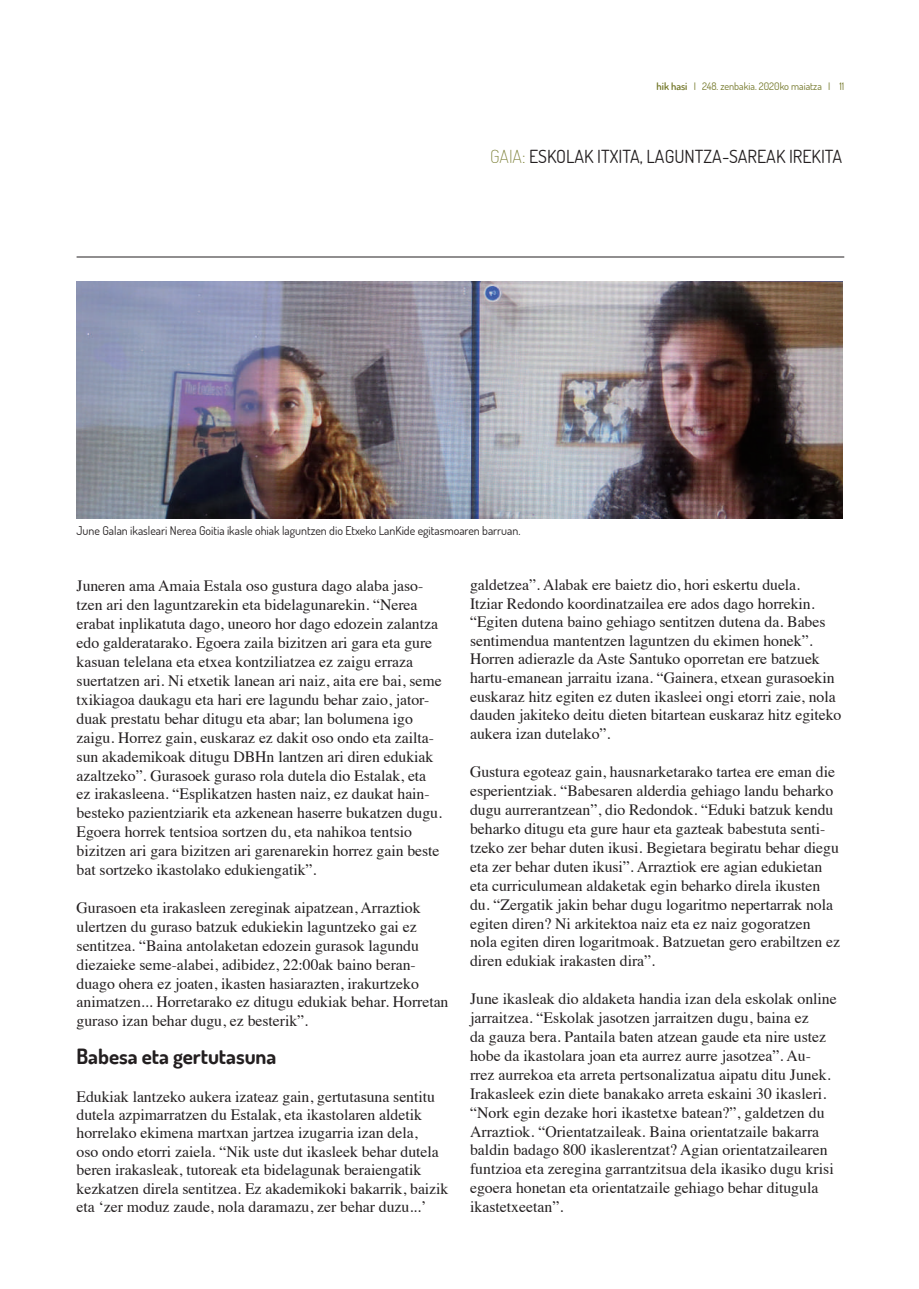
<style>
.page{position:relative;width:919px;height:1289px;background:#fff}
.page>*{position:absolute;margin:0;border:0;box-sizing:border-box;transform-origin:0 0}
.t1{font:700 21px "Dosis";letter-spacing:-.005em;color:#231f20}
.t2{font:18px "Dosis";color:#231f20}
.t3{font:15.75px/18.9px "Times";letter-spacing:-.005em;color:#231f20}
.t4{font:12px "Dosis";color:#231f20}
.t5{font:10.35px "Dosis";color:#737729}
.s1{font-weight:600}
.s2{font-weight:200;color:#737729}
</style>
<div class="page">
<hr style="left:77px;top:256px;width:767px;height:1px;background:#231f20">
<img style="left:77px;top:281px;width:765px;height:237px">
<p class="t5" style="left:656px;top:80px;width:189px"><span class="s1">hik hasi</span> I 248. zenbakia. 2020ko maiatza I 11</p>
<p class="t2" style="left:490px;top:145px;width:354px"><span class="s2">GAIA:</span> ESKOLAK ITXITA, LAGUNTZA-SAREAK IREKITA</p>
<p class="t4" style="left:77px;top:522px;width:445px">June Galan ikasleari Nerea Goitia ikasle ohiak laguntzen dio Etxeko LanKide egitasmoaren barruan.</p>
<p class="t3" style="left:77px;top:575px;width:367px">Juneren ama Amaia Estala oso gustura dago alaba jaso&shy;tzen ari den laguntzarekin eta bidelagunarekin. “Nerea erabat inplikatuta dago, uneoro hor dago edozein zalantza edo galderatarako. Egoera zaila bizitzen ari gara eta gure kasuan telelana eta etxea kontziliatzea ez zaigu erraza suertatzen ari. Ni etxetik lanean ari naiz, aita ere bai, seme txikiagoa daukagu eta hari ere lagundu behar zaio, jator&shy;duak prestatu behar ditugu eta abar; lan bolumena igo zaigu. Horrez gain, euskaraz ez dakit oso ondo eta zailta&shy;sun akademikoak ditugu DBHn lantzen ari diren edukiak azaltzeko”. Gurasoek guraso rola dutela dio Estalak, eta ez irakasleena. “Esplikatzen hasten naiz, ez daukat hain&shy;besteko pazientziarik eta azkenean haserre bukatzen dugu.<br>Egoera horrek tentsioa sortzen du, eta nahikoa tentsio bizitzen ari gara bizitzen ari garenarekin horrez gain beste bat sortzeko ikastolako edukiengatik”.</p>
<p class="t3" style="left:77px;top:896px;width:373px">Gurasoen eta irakasleen zereginak aipatzean, Arraztiok ulertzen du guraso batzuk edukiekin laguntzeko gai ez sentitzea. “Baina antolaketan edozein gurasok lagundu diezaieke seme-alabei, adibidez, 22:00ak baino beran&shy;duago ohera ez joaten, ikasten hasiarazten, irakurtzeko animatzen... Horretarako ez ditugu edukiak behar. Horretan guraso izan behar dugu, ez besterik”.</p>
<h1 class="t1" style="left:77px;top:1042px;width:201px">Babesa eta gertutasuna</h1>
<p class="t3" style="left:77px;top:1085px;width:373px;line-height:18.5px">Edukiak lantzeko aukera izateaz gain, gertutasuna sentitu dutela azpimarratzen du Estalak, eta ikastolaren aldetik horrelako ekimena martxan jartzea izugarria izan dela,<br>oso ondo etorri zaiela. “Nik uste dut ikasleek behar dutela beren irakasleak, tutoreak eta bidelagunak beraiengatik kezkatzen direla sentitzea. Ez akademikoki bakarrik, baizik eta ‘zer moduz zaude, nola daramazu, zer behar duzu...’</p>
<p class="t3" style="left:470px;top:574px;width:373px">galdetzea”. Alabak ere baietz dio, hori eskertu duela.<br>Itziar Redondo koordinatzailea ere ados dago horrekin. “Egiten dutena baino gehiago sentitzen dutena da. Babes sentimendua mantentzen laguntzen du ekimen honek”.<br>Horren adierazle da Aste Santuko oporretan ere batzuek hartu-emanean jarraitu izana. “Gainera, etxean gurasoekin euskaraz hitz egiten ez duten ikasleei ongi etorri zaie, nola dauden jakiteko deitu dieten bitartean euskaraz hitz egiteko aukera izan dutelako”.</p>
<p class="t3" style="left:470px;top:761px;width:371px">Gustura egoteaz gain, hausnarketarako tartea ere eman die esperientziak. “Babesaren alderdia gehiago landu beharko dugu aurrerantzean”, dio Redondok. “Eduki batzuk kendu beharko ditugu eta gure haur eta gazteak babestuta senti&shy;tzeko zer behar duten ikusi. Begietara begiratu behar diegu eta zer behar duten ikusi”. Arraztiok ere agian edukietan eta curriculumean aldaketak egin beharko direla ikusten du. “Zergatik jakin behar dugu logaritmo nepertarrak nola egiten diren? Ni arkitektoa naiz eta ez naiz gogoratzen nola egiten diren logaritmoak. Batzuetan gero erabiltzen ez diren edukiak irakasten dira”.</p>
<p class="t3" style="left:470px;top:988px;width:368px">June ikasleak dio aldaketa handia izan dela eskolak online jarraitzea. “Eskolak jasotzen jarraitzen dugu, baina ez<br>da gauza bera. Pantaila baten atzean gaude eta nire ustez hobe da ikastolara joan eta aurrez aurre jasotzea”. Au&shy;rrez aurrekoa eta arreta pertsonalizatua aipatu ditu Junek.<br>Irakasleek ezin diete banakako arreta eskaini 30 ikasleri. “Nork egin dezake hori ikastetxe batean?”, galdetzen du Arraztiok. “Orientatzaileak. Baina orientatzaile bakarra baldin badago 800 ikaslerentzat? Agian orientatzailearen funtzioa eta zeregina garrantzitsua dela ikasiko dugu krisi egoera honetan eta orientatzaile gehiago behar ditugula ikastetxeetan”.</p>
</div>
